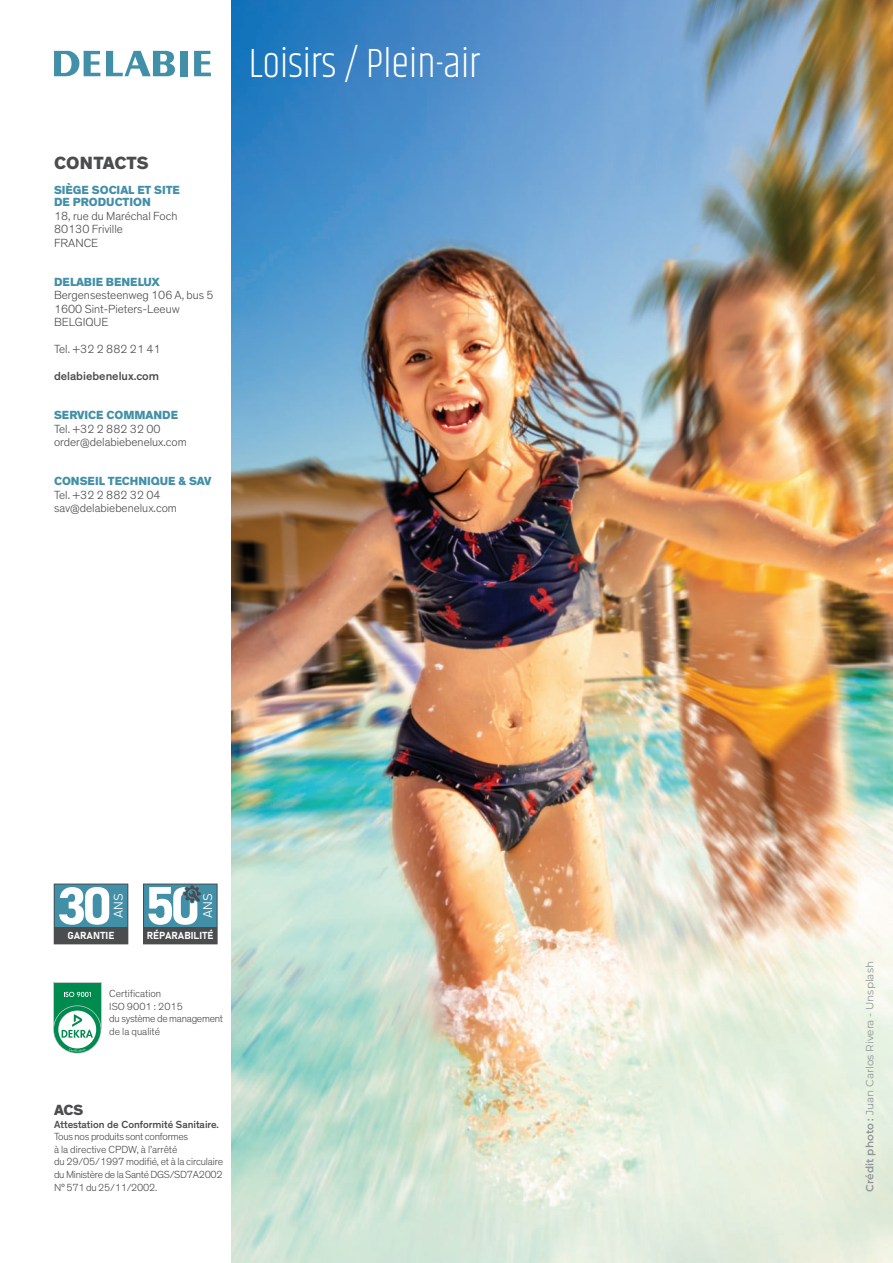
<style>
.page{position:relative;width:893px;height:1263px;background:#fff}
.page>*{position:absolute;margin:0;border:0;box-sizing:border-box;transform-origin:0 0}
.t1{font:300 42.15px "Khand";color:#fff;scale:.96 1}
.t2{font:800 18px "Theinhardt";color:#4b4c4d}
.t3{font:800 15px "Theinhardt";color:#4b4c4d}
.t4{font:300 12.45px "Bahnschrift";color:#fff}
.t5{font:300 12px/13.5px "Theinhardt";color:#4b4c4d}
.t6{font:800 12px/12px "Theinhardt";color:#428fa8}
.t7{font:500 12px "Theinhardt";color:#4b4c4d}
.t8{font:300 10.5px/12.6px "Theinhardt";letter-spacing:-.02em;color:#4b4c4d}
.t9{font:300 10.5px/12.6px "Theinhardt";color:#4b4c4d}
.t10{font:10.5px "Montserrat";color:#8f9598}
.t11{font:500 10.5px "Theinhardt";color:#4b4c4d}
.t12{font:700 10.05px "Bahnschrift";color:#fff}
.s1{font-weight:600}
</style>
<div class="page">
<img style="left:231px;top:0;width:662px;height:1263px">
<div style="left:53px;top:982px;width:48px;height:47px;background:#c4c7cb"></div>
<div style="left:54px;top:983px;width:47px;height:46px;background:#008b4e"></div>
<svg style="left:53px;top:1005px;width:48px;height:49px"></svg>
<svg style="left:64px;top:992px;width:27px;height:5px"></svg>
<svg style="left:54px;top:1006px;width:47px;height:47px"></svg>
<div style="left:58px;top:1011px;width:38px;height:37px;background:#fff;border-radius:50%"></div>
<svg style="left:62px;top:1014px;width:31px;height:24px"></svg>
<svg style="left:69px;top:1048px;width:17px;height:4px"></svg>
<svg style="left:54px;top:51px;width:46px;height:25px"></svg>
<svg style="left:106px;top:51px;width:69px;height:25px"></svg>
<div style="left:181px;top:51px;width:7px;height:25px;background:#428fa8"></div>
<svg style="left:194px;top:51px;width:17px;height:25px"></svg>
<div style="left:54px;top:884px;width:74px;height:60px;background:#428fa8"></div>
<div style="left:54px;top:928px;width:74px;height:16px;background:#4b4c4d"></div>
<svg style="left:59px;top:887px;width:50px;height:38px"></svg>
<div style="left:54px;top:884px;width:74px;height:60px;border:1px solid #4b4c4d"></div>
<div style="left:144px;top:884px;width:73px;height:60px;background:#428fa8"></div>
<div style="left:144px;top:928px;width:73px;height:16px;background:#4b4c4d"></div>
<svg style="left:148px;top:886px;width:53px;height:39px"></svg>
<div style="left:143px;top:884px;width:74px;height:60px;border:1px solid #4b4c4d"></div>
<h2 class="t2" style="left:54px;top:152px;width:96px">CONTACTS</h2>
<p class="t6" style="left:54px;top:184px;width:128px">SIÈGE SOCIAL ET SITE<br>DE PRODUCTION</p>
<p class="t5" style="left:54px;top:209px;width:125px">18, rue du Maréchal Foch<br>80130 Friville<br>FRANCE</p>
<p class="t6" style="left:54px;top:275px;width:107px">DELABIE BENELUX</p>
<p class="t5" style="left:54px;top:288px;width:161px">Bergensesteenweg 106 A, bus 5<br>1600 Sint-Pieters-Leeuw<br>BELGIQUE</p>
<p class="t5" style="left:54px;top:342px;width:108px">Tel. +32 2 882 21 41</p>
<p class="t7" style="left:54px;top:372px;width:107px">delabiebenelux.com</p>
<p class="t6" style="left:54px;top:409px;width:126px">SERVICE COMMANDE</p>
<p class="t5" style="left:54px;top:422px;width:134px">Tel. +32 2 882 32 00 order@delabiebenelux.com</p>
<p class="t6" style="left:54px;top:475px;width:159px">CONSEIL TECHNIQUE &amp; SAV</p>
<p class="t5" style="left:54px;top:488px;width:124px">Tel. +32 2 882 32 04 sav@delabiebenelux.com</p>
<h1 class="t1" style="left:249px;top:44px;width:242px">Loisirs / Plein-air</h1>
<p class="t4" style="left:111px;top:918px;width:26px;rotate:-90deg">ANS</p>
<p class="t4" style="left:201px;top:918px;width:26px;rotate:-90deg">ANS</p>
<p class="t12" style="left:68px;top:930px;width:48px">GARANTIE</p>
<p class="t12" style="left:147px;top:930px;width:68px">RÉPARABILITÉ</p>
<p class="t9" style="left:109px;top:987px;width:115px">Certification<br>ISO 9001 : 2015<br>du système de management de la qualité</p>
<p class="t3" style="left:54px;top:1101px;width:31px">ACS</p>
<p class="t11" style="left:54px;top:1120px;width:166px">Attestation de Conformité Sanitaire.</p>
<p class="t8" style="left:54px;top:1130px;width:171px">Tous nos produits sont conformes<br>à la directive CPDW, à l’arrêté<br>du 29/05/1997 modifié, et à la circulaire du Ministère de la Santé DGS/SD7A2002<br>N° 571 du 25/11/2002.</p>
<p class="t10" style="left:866px;top:1192px;width:232px;rotate:-90deg"><span class="s1">Crédit photo :</span> Juan Carlos Rivera - Unsplash</p>
</div>
